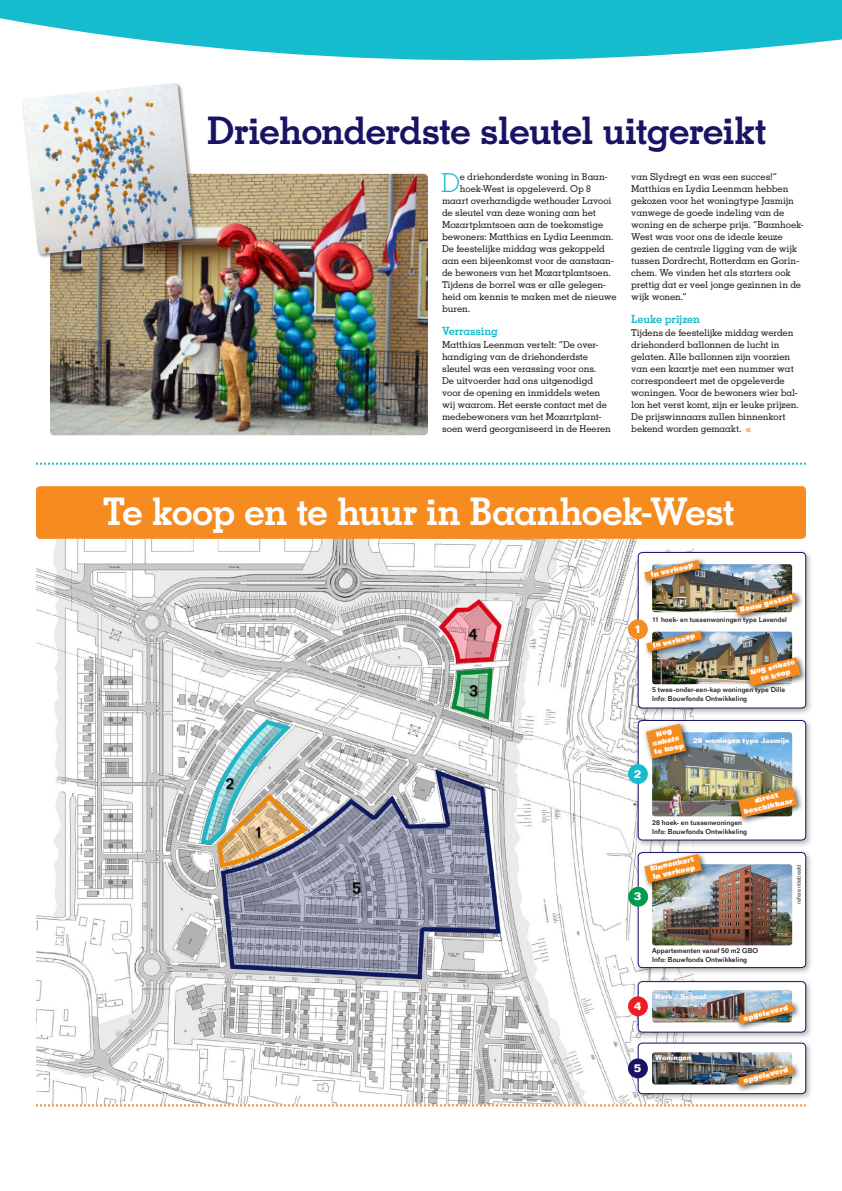
<style>
.page{position:relative;width:842px;height:1191px;background:#fff}
.page>*{position:absolute;margin:0;border:0;box-sizing:border-box;transform-origin:0 0}
.t1{font:700 38px "Memphis LT Std";letter-spacing:-.03em;color:#191364}
.t2{font:700 38px "Memphis LT Std";letter-spacing:-.03em;color:#fff}
.t3{font:300 26.1px "Memphis LT Std";color:#14bcce}
.t4{font:700 11.2px "Memphis LT Std";letter-spacing:-.02em;color:#14bcce}
.t5{font:700 11.2px "Folio Std";color:#fff}
.t6{font:500 9.5px/12px "Memphis LT Std";letter-spacing:-.02em;color:#231f20}
.t7{font:500 7px/8.4px "Folio Std";letter-spacing:.01em;color:#231f20}
.t8{font:800 7px/8.4px "Folio Std";color:#fff;text-align:center}
.t9{font:700 7px "Folio Std";letter-spacing:.005em;color:#fff}
.t10{font:300 6px "Folio Std";letter-spacing:.015em;color:#231f20}
.s1{font-family:"Folio Std";font-weight:300;font-size:17.5px;color:#f68b1f}
</style>
<div class="page">
<img style="left:36px;top:537px;width:658px;height:567px">
<svg style="left:0;top:0;width:842px;height:61px;fill:#14bcce"></svg>
<div style="left:36px;top:486px;width:770px;height:53px;background:#f68b1f;border-radius:4px"></div>
<div style="left:634px;top:717px;width:179px;height:131px;background:#231f20;opacity:.35"></div>
<div style="left:638px;top:720px;width:168px;height:120px;background:#fff;border-radius:4px"></div>
<div style="left:638px;top:720px;width:168px;height:120px;border:1px solid #191364;border-radius:4px"></div>
<div style="left:634px;top:849px;width:179px;height:126px;background:#231f20;opacity:.35"></div>
<div style="left:638px;top:852px;width:168px;height:115px;background:#fff;border-radius:4px"></div>
<div style="left:638px;top:852px;width:168px;height:115px;border:1px solid #191364;border-radius:4px"></div>
<div style="left:634px;top:978px;width:179px;height:62px;background:#231f20;opacity:.35"></div>
<div style="left:638px;top:981px;width:168px;height:51px;background:#fff;border-radius:4px"></div>
<div style="left:638px;top:981px;width:168px;height:51px;border:1px solid #191364;border-radius:4px"></div>
<div style="left:634px;top:1039px;width:179px;height:62px;background:#231f20;opacity:.35"></div>
<div style="left:638px;top:1043px;width:168px;height:50px;background:#fff;border-radius:4px"></div>
<div style="left:638px;top:1042px;width:168px;height:51px;border:1px solid #191364;border-radius:4px"></div>
<div style="left:634px;top:549px;width:179px;height:167px;background:#231f20;opacity:.35"></div>
<div style="left:638px;top:552px;width:168px;height:156px;background:#fff;border-radius:4px"></div>
<div style="left:638px;top:552px;width:168px;height:156px;border:1px solid #191364;border-radius:4px"></div>
<img style="left:652px;top:732px;width:140px;height:84px">
<img style="left:652px;top:864px;width:140px;height:81px">
<img style="left:652px;top:990px;width:140px;height:32px">
<img style="left:652px;top:1052px;width:140px;height:32px">
<img style="left:652px;top:564px;width:140px;height:48px">
<svg style="left:36px;top:1104px;width:770px;height:2px"></svg>
<svg style="left:36px;top:463px;width:770px;height:2px"></svg>
<div style="left:643px;top:721px;width:50px;height:45px;background:#231f20;opacity:.75"></div>
<svg style="left:646px;top:724px;width:40px;height:34px"></svg>
<div style="left:641px;top:850px;width:68px;height:40px;background:#231f20;opacity:.75"></div>
<svg style="left:644px;top:854px;width:58px;height:29px"></svg>
<div style="left:628px;top:764px;width:20px;height:20px;background:#14bcce;border-radius:50%"></div>
<div style="left:628px;top:886px;width:20px;height:20px;background:#009b4e;border-radius:50%"></div>
<div style="left:628px;top:996px;width:20px;height:20px;background:#ee1d23;border-radius:50%"></div>
<div style="left:628px;top:1058px;width:20px;height:20px;background:#191364;border-radius:50%"></div>
<div style="left:628px;top:619px;width:20px;height:20px;background:#f68b1f;border-radius:50%"></div>
<div style="left:641px;top:557px;width:66px;height:31px;background:#231f20;opacity:.75"></div>
<svg style="left:644px;top:560px;width:56px;height:21px"></svg>
<div style="left:735px;top:1000px;width:66px;height:31px;background:#231f20;opacity:.75"></div>
<svg style="left:738px;top:1003px;width:56px;height:21px"></svg>
<div style="left:735px;top:1062px;width:66px;height:31px;background:#231f20;opacity:.75"></div>
<svg style="left:738px;top:1065px;width:56px;height:21px"></svg>
<img style="left:50px;top:174px;width:378px;height:261px">
<div style="left:22px;top:83px;width:176px;height:176px;background:#231f20;opacity:.5"></div>
<img style="left:22px;top:83px;width:172px;height:171px">
<img style="left:652px;top:631px;width:140px;height:53px">
<div style="left:643px;top:628px;width:66px;height:31px;background:#231f20;opacity:.75"></div>
<svg style="left:646px;top:631px;width:56px;height:21px"></svg>
<div style="left:733px;top:590px;width:70px;height:32px;background:#231f20;opacity:.75"></div>
<svg style="left:736px;top:593px;width:61px;height:22px"></svg>
<div style="left:744px;top:654px;width:63px;height:39px;background:#231f20;opacity:.75"></div>
<svg style="left:747px;top:657px;width:53px;height:29px;background:#cf8d47"></svg>
<div style="left:735px;top:784px;width:69px;height:41px;background:#231f20;opacity:.75"></div>
<svg style="left:738px;top:787px;width:59px;height:30px;background:#c08439"></svg>
<h1 class="t1" style="left:207px;top:107px;width:562px">Driehonderdste sleutel uitgereikt</h1>
<h2 class="t3" style="left:441px;top:167px;width:20px">D</h2>
<p class="t6" style="left:460px;top:171px;width:149px">e driehonderdste woning in Baan-</p>
<p class="t6" style="left:460px;top:183px;width:132px">hoek-West is opgeleverd. Op 8</p>
<p class="t6" style="left:442px;top:195px;width:171px">maart overhandigde wethouder Lavooi</p>
<p class="t6" style="left:442px;top:207px;width:155px">de sleutel van deze woning aan het</p>
<p class="t6" style="left:442px;top:219px;width:163px">Mozartplantsoen aan de toekomstige</p>
<p class="t6" style="left:442px;top:231px;width:173px">bewoners: Matthias en Lydia Leenman.</p>
<p class="t6" style="left:442px;top:243px;width:164px">De feestelijke middag was gekoppeld</p>
<p class="t6" style="left:442px;top:255px;width:173px">aan een bijeenkomst voor de aanstaan-</p>
<p class="t6" style="left:442px;top:267px;width:170px">de bewoners van het Mozartplantsoen.</p>
<p class="t6" style="left:442px;top:279px;width:165px">Tijdens de borrel was er alle gelegen-</p>
<p class="t6" style="left:442px;top:291px;width:176px">heid om kennis te maken met de nieuwe</p>
<p class="t6" style="left:442px;top:303px;width:30px">buren.</p>
<p class="t4" style="left:442px;top:323px;width:58px">Verrassing</p>
<p class="t6" style="left:442px;top:339px;width:170px">Matthias Leenman vertelt: “De over&shy;handiging van de driehonderdste sleutel was een verassing voor ons.<br>De uitvoerder had ons uitgenodigd voor de opening en inmiddels weten wij waarom. Het eerste contact met de medebewoners van het Mozartplant&shy;soen werd georganiseerd in de Heeren</p>
<p class="t6" style="left:631px;top:171px;width:174px">van Slydregt en was een succes!” Matthias en Lydia Leenman hebben gekozen voor het woningtype Jasmijn vanwege de goede indeling van de woning en de scherpe prijs. “Baanhoek-West was voor ons de ideale keuze gezien de centrale ligging van de wijk tussen Dordrecht, Rotterdam en Gorin&shy;chem. We vinden het als starters ook prettig dat er veel jonge gezinnen in de wijk wonen.”</p>
<p class="t4" style="left:631px;top:311px;width:70px">Leuke prijzen</p>
<p class="t6" style="left:631px;top:327px;width:169px">Tijdens de feestelijke middag werden driehonderd ballonnen de lucht in gelaten. Alle ballonnen zijn voorzien van een kaartje met een nummer wat correspondeert met de opgeleverde woningen. Voor de bewoners wier bal&shy;lon het verst komt, zijn er leuke prijzen.<br>De prijswinnaars zullen binnenkort bekend worden gemaakt. <span class="s1">«</span></p>
<h1 class="t2" style="left:102px;top:488px;width:634px">Te koop en te huur in Baanhoek-West</h1>
<p class="t5" style="left:634px;top:622px;width:9px">1</p>
<p class="t8" style="left:650px;top:570px;width:45px;rotate:-13deg">In verkoop</p>
<p class="t8" style="left:739px;top:605px;width:56px;rotate:-13deg">Bouw gestart</p>
<p class="t7" style="left:652px;top:616px;width:136px">11 hoek- en tussenwoningen type Lavendel</p>
<p class="t8" style="left:652px;top:641px;width:45px;rotate:-13deg">In verkoop</p>
<p class="t8" style="left:750px;top:668px;width:47px;rotate:-13deg">Nog enkele te koop</p>
<p class="t7" style="left:652px;top:685px;width:135px">5 twee-onder-een-kap woningen type Dille<br>Info: Bouwfonds Ontwikkeling</p>
<p class="t5" style="left:634px;top:766px;width:9px">2</p>
<p class="t5" style="left:634px;top:889px;width:9px">3</p>
<p class="t8" style="left:650px;top:731px;width:32px;rotate:-13deg">Nog enkele te koop</p>
<p class="t9" style="left:693px;top:736px;width:98px">28 woningen type Jasmijn</p>
<p class="t8" style="left:741px;top:799px;width:52px;rotate:-13deg">direct beschikbaar</p>
<p class="t7" style="left:652px;top:818px;width:97px">28 hoek- en tussenwoningen<br>Info: Bouwfonds Ontwikkeling</p>
<p class="t8" style="left:649px;top:865px;width:46px;text-align:left;rotate:-13deg">Binnenkort<br>In verkoop</p>
<p class="t10" style="left:795px;top:904px;width:42px;rotate:-90deg">referentiebeeld</p>
<p class="t5" style="left:634px;top:999px;width:9px">4</p>
<p class="t7" style="left:652px;top:946px;width:108px">Appartementen vanaf 50 m2 GBO<br>Info: Bouwfonds Ontwikkeling</p>
<p class="t9" style="left:655px;top:992px;width:53px">Kerk / School</p>
<p class="t8" style="left:743px;top:1014px;width:47px;rotate:-13deg">opgeleverd</p>
<p class="t5" style="left:634px;top:1061px;width:9px">5</p>
<p class="t9" style="left:655px;top:1053px;width:38px">Woningen</p>
<p class="t8" style="left:743px;top:1076px;width:47px;rotate:-13deg">opgeleverd</p>
</div>
